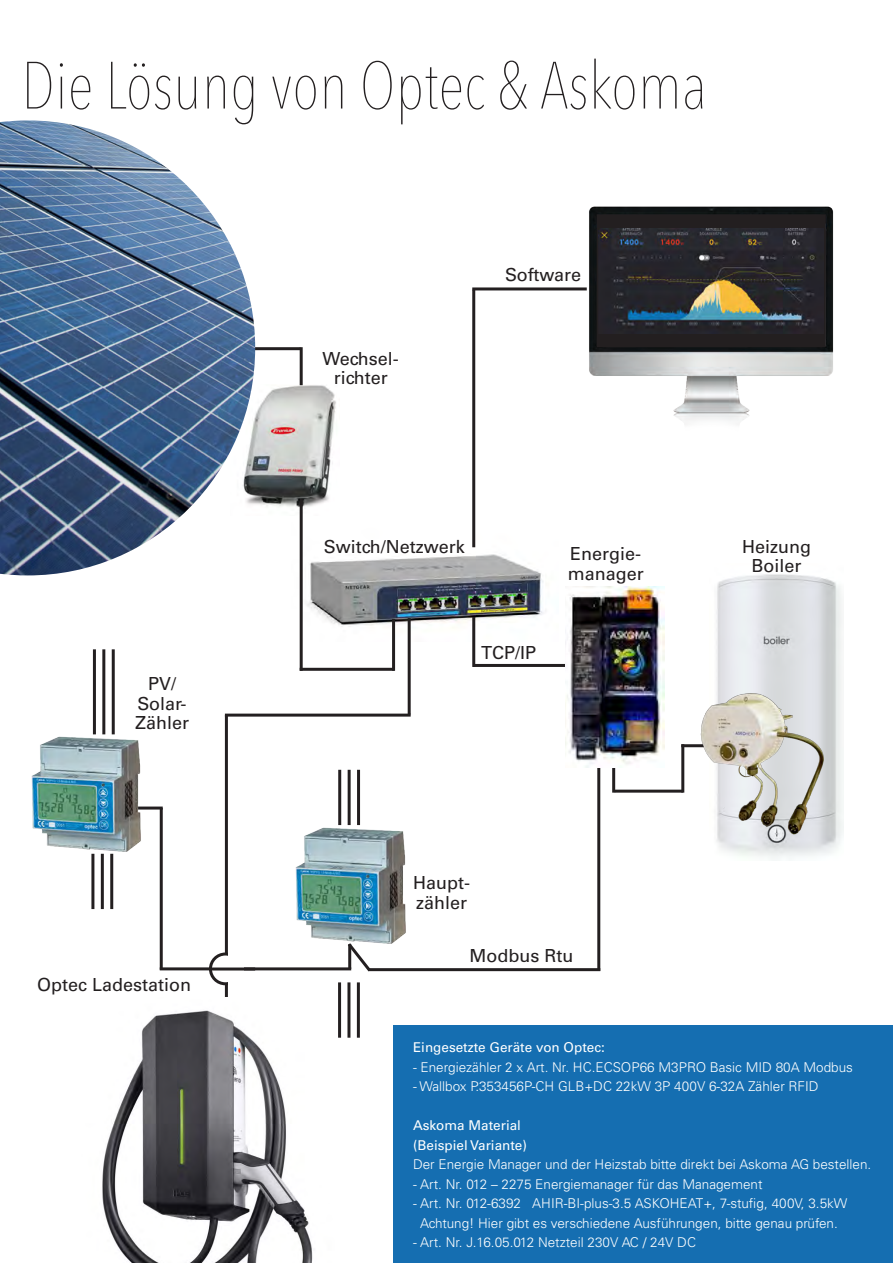
<style>
.page{position:relative;width:893px;height:1263px;background:#fff}
.page>*{position:absolute;margin:0;border:0;box-sizing:border-box;transform-origin:0 0}
.t1{font:200 66px "Avenir Next Condensed";color:#231f20}
.t2{font:18px/19.5px "Univers LT Std";color:#231f20;text-align:center}
.t3{font:300 13.5px/19.5px "Univers LT Std";color:#fff;text-align:center}
.t4{font:13.5px/19.5px "Univers LT Std";color:#fff}
</style>
<div class="page">
<img style="left:299px;top:522px;width:244px;height:120px">
<div style="left:394px;top:1026px;width:499px;height:237px;background:#156eb1"></div>
<img style="left:716px;top:574px;width:128px;height:285px">
<img style="left:255px;top:384px;width:81px;height:132px">
<img style="left:295px;top:824px;width:111px;height:120px">
<hr style="left:136px;top:806px;width:27px;height:3px;background:#231f20">
<hr style="left:160px;top:808px;width:3px;height:162px;background:#231f20">
<hr style="left:597px;top:713px;width:3px;height:258px;background:#231f20">
<hr style="left:160px;top:967px;width:191px;height:3px;background:#231f20">
<hr style="left:368px;top:968px;width:232px;height:3px;background:#231f20">
<svg style="left:345px;top:940px;width:29px;height:32px"></svg>
<hr style="left:300px;top:499px;width:3px;height:172px;background:#231f20">
<hr style="left:612px;top:713px;width:3px;height:80px;background:#231f20">
<hr style="left:300px;top:668px;width:94px;height:3px;background:#231f20">
<hr style="left:615px;top:790px;width:68px;height:3px;background:#231f20">
<hr style="left:681px;top:744px;width:3px;height:49px;background:#231f20">
<hr style="left:225px;top:714px;width:186px;height:3px;background:#231f20">
<hr style="left:392px;top:619px;width:3px;height:52px;background:#231f20">
<hr style="left:225px;top:715px;width:3px;height:322px;background:#231f20">
<hr style="left:408px;top:618px;width:3px;height:96px;background:#231f20">
<hr style="left:473px;top:664px;width:93px;height:3px;background:#231f20">
<hr style="left:472px;top:617px;width:3px;height:50px;background:#231f20">
<hr style="left:348px;top:770px;width:3px;height:55px;background:#231f20">
<hr style="left:357px;top:770px;width:3px;height:55px;background:#231f20">
<hr style="left:338px;top:770px;width:3px;height:55px;background:#231f20">
<hr style="left:102px;top:649px;width:3px;height:85px;background:#231f20">
<hr style="left:112px;top:649px;width:3px;height:85px;background:#231f20">
<hr style="left:93px;top:649px;width:3px;height:85px;background:#231f20">
<hr style="left:101px;top:854px;width:3px;height:55px;background:#231f20">
<hr style="left:110px;top:854px;width:3px;height:55px;background:#231f20">
<hr style="left:91px;top:854px;width:3px;height:55px;background:#231f20">
<hr style="left:472px;top:287px;width:115px;height:3px;background:#231f20">
<hr style="left:472px;top:290px;width:3px;height:257px;background:#231f20">
<hr style="left:681px;top:744px;width:40px;height:3px;background:#231f20">
<hr style="left:300px;top:347px;width:3px;height:38px;background:#231f20">
<hr style="left:209px;top:347px;width:91px;height:3px;background:#231f20">
<img style="left:0;top:120px;width:255px;height:455px">
<svg style="left:210px;top:954px;width:30px;height:30px"></svg>
<div style="left:209px;top:952px;width:33px;height:33px;border:3px solid #231f20;border-radius:50%"></div>
<div style="left:228px;top:949px;width:16px;height:36px;background:#fff"></div>
<hr style="left:211px;top:967px;width:44px;height:3px;background:#231f20">
<img style="left:546px;top:206px;width:288px;height:218px">
<div style="left:597px;top:215px;width:228px;height:131px;background:#231f20"></div>
<img style="left:600px;top:228px;width:223px;height:105px">
<div style="left:597px;top:214px;width:229px;height:133px;border:2px solid #231f20"></div>
<img style="left:696px;top:688px;width:137px;height:152px">
<img style="left:102px;top:997px;width:255px;height:266px">
<hr style="left:347px;top:982px;width:3px;height:56px;background:#231f20">
<hr style="left:357px;top:982px;width:3px;height:56px;background:#231f20">
<hr style="left:338px;top:982px;width:3px;height:56px;background:#231f20">
<img style="left:31px;top:732px;width:117px;height:126px">
<img style="left:566px;top:587px;width:98px;height:180px">
<h1 class="t1" style="left:21px;top:46px;width:687px">Die Lösung von Optec &amp; Askoma</h1>
<h2 class="t2" style="left:135px;top:674px;width:56px">PV/<br>Solar-<br>Zähler</h2>
<h2 class="t2" style="left:37px;top:975px;width:156px">Optec Ladestation</h2>
<h2 class="t2" style="left:323px;top:349px;width:78px">Wechsel&shy;richter</h2>
<h2 class="t2" style="left:505px;top:265px;width:77px">Software</h2>
<h2 class="t2" style="left:324px;top:537px;width:142px">Switch/Netzwerk</h2>
<h2 class="t2" style="left:481px;top:643px;width:57px">TCP/IP</h2>
<h2 class="t2" style="left:568px;top:544px;width:78px;text-align:left">Energie&shy;manager</h2>
<h2 class="t2" style="left:413px;top:873px;width:58px;text-align:left">Haupt&shy;zähler</h2>
<h2 class="t2" style="left:470px;top:946px;width:105px">Modbus Rtu</h2>
<h2 class="t2" style="left:742px;top:537px;width:70px">Heizung<br>Boiler</h2>
<p class="t4" style="left:413px;top:1038px;width:193px">Eingesetzte Geräte von Optec:</p>
<p class="t3" style="left:413px;top:1057px;width:441px">- Energiezähler 2 x Art. Nr. HC.ECSOP66 M3PRO Basic MID 80A Modbus</p>
<p class="t3" style="left:413px;top:1077px;width:407px">- Wallbox P.353456P-CH GLB+DC 22kW 3P 400V 6-32A Zähler RFID</p>
<p class="t4" style="left:413px;top:1116px;width:115px">Askoma Material (Beispiel Variante)</p>
<p class="t3" style="left:413px;top:1155px;width:460px">Der Energie Manager und der Heizstab bitte direkt bei Askoma AG bestellen.</p>
<p class="t3" style="left:413px;top:1174px;width:351px">- Art. Nr. 012 – 2275 Energiemanager für das Management</p>
<p class="t3" style="left:413px;top:1194px;width:436px">- Art. Nr. 012-6392 AHIR-BI-plus-3.5 ASKOHEAT+, 7-stufig, 400V, 3.5kW<br>Achtung! Hier gibt es verschiedene Ausführungen, bitte genau prüfen.</p>
<p class="t3" style="left:413px;top:1233px;width:284px">- Art. Nr. J.16.05.012 Netzteil 230V AC / 24V DC</p>
</div>
